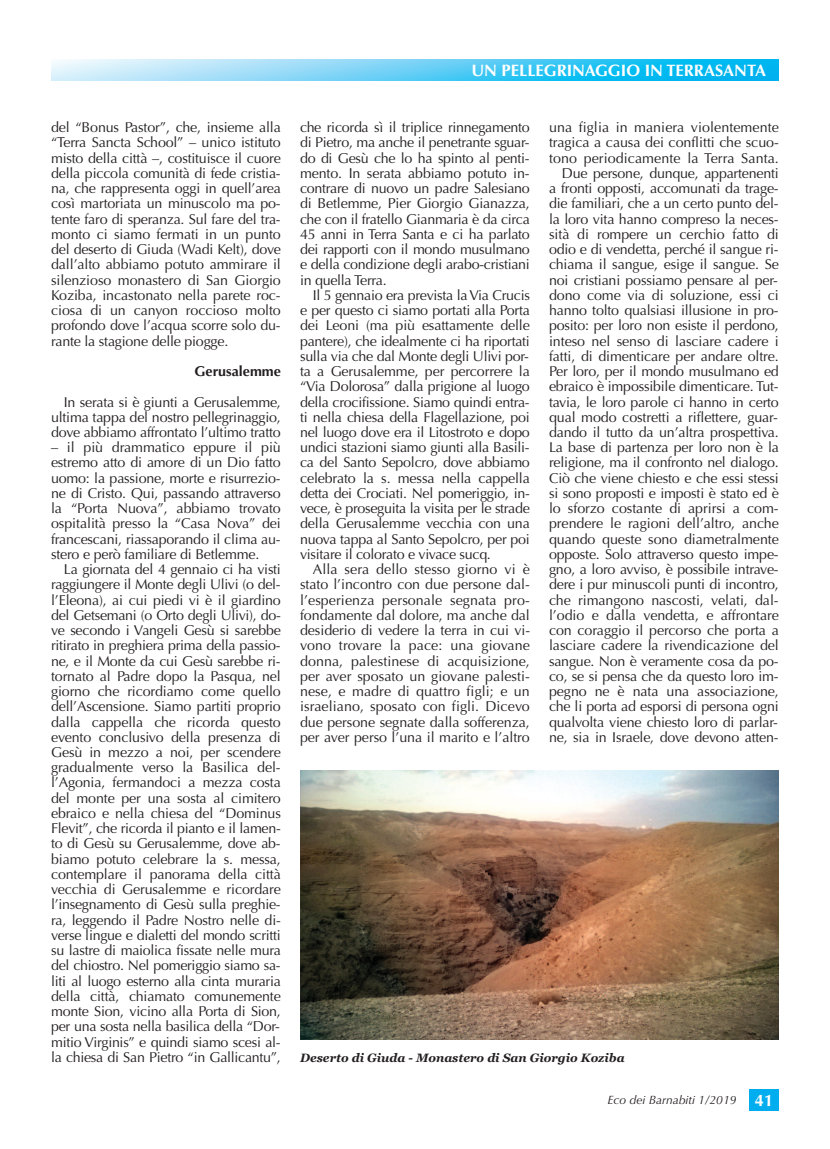
<style>
.page{position:relative;width:830px;height:1149px;background:#fff}
.page>*{position:absolute;margin:0;border:0;box-sizing:border-box;transform-origin:0 0}
.t1{font:700 16.5px "Optima";color:#fff}
.t2{font:14.25px/15.1px "Optima";letter-spacing:-.015em;color:#231f20;text-align:justify}
.t3{font:700 14.25px "Optima";color:#231f20}
.t4{font:italic 700 12px "Georgia";color:#231f20}
.t5{font:italic 12px "Optima";color:#231f20}
.s1{font-weight:700;font-style:normal;font-size:16.5px;color:#fff}
</style>
<div class="page">
<svg style="left:51px;top:60px;width:727px;height:21px;background:#65d0f5"></svg>
<div style="left:748px;top:1089px;width:30px;height:21px;background:#00aeef"></div>
<img style="left:300px;top:770px;width:478px;height:269px">
<p class="t2" style="left:51px;top:120px;width:231px">del “Bonus Pastor”, che, insieme alla “Terra Sancta School” – unico istituto misto della città –, costituisce il cuore della piccola comunità di fede cristia&shy;na, che rappresenta oggi in quell’area così martoriata un minuscolo ma po&shy;tente faro di speranza. Sul fare del tra&shy;monto ci siamo fermati in un punto del deserto di Giuda (Wadi Kelt), dove dall’alto abbiamo potuto ammirare il silenzioso monastero di San Giorgio Koziba, incastonato nella parete roc&shy;ciosa di un canyon roccioso molto profondo dove l’acqua scorre solo du&shy;rante la stagione delle piogge.</p>
<p class="t3" style="left:194px;top:363px;width:88px">Gerusalemme</p>
<p class="t2" style="left:51px;top:394px;width:231px;text-indent:13px">In serata si è giunti a Gerusalemme, ultima tappa del nostro pellegrinaggio, dove abbiamo affrontato l’ultimo tratto</p>
<p class="t2" style="left:51px;top:440px;width:231px">– il più drammatico eppure il più estremo atto di amore di un Dio fatto uomo: la passione, morte e risurrezio&shy;ne di Cristo. Qui, passando attraverso la “Porta Nuova”, abbiamo trovato ospitalità presso la “Casa Nova” dei francescani, riassaporando il clima au&shy;stero e però familiare di Betlemme.</p>
<p class="t2" style="left:51px;top:561px;width:231px;text-indent:13px">La giornata del 4 gennaio ci ha visti raggiungere il Monte degli Ulivi (o del&shy;l’Eleona), ai cui piedi vi è il giardino del Getsemani (o Orto degli Ulivi), do&shy;ve secondo i Vangeli Gesù si sarebbe ritirato in preghiera prima della passio&shy;ne, e il Monte da cui Gesù sarebbe ri&shy;tornato al Padre dopo la Pasqua, nel giorno che ricordiamo come quello dell’Ascensione. Siamo partiti proprio dalla cappella che ricorda questo evento conclusivo della presenza di Gesù in mezzo a noi, per scendere gradualmente verso la Basilica del&shy;l’Agonia, fermandoci a mezza costa del monte per una sosta al cimitero ebraico e nella chiesa del “Dominus Flevit”, che ricorda il pianto e il lamen&shy;to di Gesù su Gerusalemme, dove ab&shy;biamo potuto celebrare la s. messa, contemplare il panorama della città vecchia di Gerusalemme e ricordare l’insegnamento di Gesù sulla preghie&shy;ra, leggendo il Padre Nostro nelle di&shy;verse lingue e dialetti del mondo scritti su lastre di maiolica fissate nelle mura del chiostro. Nel pomeriggio siamo sa&shy;liti al luogo esterno alla cinta muraria della città, chiamato comunemente monte Sion, vicino alla Porta di Sion, per una sosta nella basilica della “Dor&shy;mitio Virginis” e quindi siamo scesi al&shy;la chiesa di San Pietro “in Gallicantu”,</p>
<p class="t1" style="left:471px;top:61px;width:296px">UN PELLEGRINAGGIO IN TERRASANTA</p>
<p class="t2" style="left:300px;top:120px;width:231px">che ricorda sì il triplice rinnegamento di Pietro, ma anche il penetrante sguar&shy;do di Gesù che lo ha spinto al penti&shy;mento. In serata abbiamo potuto in&shy;contrare di nuovo un padre Salesiano di Betlemme, Pier Giorgio Gianazza, che con il fratello Gianmaria è da circa 45 anni in Terra Santa e ci ha parlato dei rapporti con il mondo musulmano e della condizione degli arabo-cristiani in quella Terra.</p>
<p class="t2" style="left:300px;top:287px;width:231px;text-indent:13px">Il 5 gennaio era prevista la Via Crucis e per questo ci siamo portati alla Porta dei Leoni (ma più esattamente delle pantere), che idealmente ci ha riportati sulla via che dal Monte degli Ulivi por&shy;ta a Gerusalemme, per percorrere la “Via Dolorosa” dalla prigione al luogo della crocifissione. Siamo quindi entra&shy;ti nella chiesa della Flagellazione, poi nel luogo dove era il Litostroto e dopo undici stazioni siamo giunti alla Basili&shy;ca del Santo Sepolcro, dove abbiamo celebrato la s. messa nella cappella detta dei Crociati. Nel pomeriggio, in&shy;vece, è proseguita la visita per le strade della Gerusalemme vecchia con una nuova tappa al Santo Sepolcro, per poi visitare il colorato e vivace sucq.</p>
<p class="t2" style="left:300px;top:561px;width:231px;text-indent:13px">Alla sera dello stesso giorno vi è stato l’incontro con due persone dal&shy;l’esperienza personale segnata pro&shy;fondamente dal dolore, ma anche dal desiderio di vedere la terra in cui vi&shy;vono trovare la pace: una giovane donna, palestinese di acquisizione, per aver sposato un giovane palesti&shy;nese, e madre di quattro figli; e un israeliano, sposato con figli. Dicevo due persone segnate dalla sofferenza, per aver perso l’una il marito e l’altro</p>
<p class="t2" style="left:548px;top:120px;width:231px;text-align:right">una figlia in maniera violentemente tragica a causa dei conflitti che scuo&shy;tono periodicamente la Terra Santa.<br>Due persone, dunque, appartenenti<br>a fronti opposti, accomunati da trage&shy;die familiari, che a un certo punto del&shy;la loro vita hanno compreso la neces&shy;sità di rompere un cerchio fatto di odio e di vendetta, perché il sangue ri&shy;chiama il sangue, esige il sangue. Se noi cristiani possiamo pensare al per&shy;dono come via di soluzione, essi ci hanno tolto qualsiasi illusione in pro&shy;posito: per loro non esiste il perdono, inteso nel senso di lasciare cadere i fatti, di dimenticare per andare oltre.<br>Per loro, per il mondo musulmano ed ebraico è impossibile dimenticare. Tut&shy;tavia, le loro parole ci hanno in certo qual modo costretti a riflettere, guar&shy;dando il tutto da un’altra prospettiva.<br>La base di partenza per loro non è la religione, ma il confronto nel dialogo.<br>Ciò che viene chiesto e che essi stessi si sono proposti e imposti è stato ed è lo sforzo costante di aprirsi a com&shy;prendere le ragioni dell’altro, anche quando queste sono diametralmente opposte. Solo attraverso questo impe&shy;gno, a loro avviso, è possibile intrave&shy;dere i pur minuscoli punti di incontro, che rimangono nascosti, velati, dal&shy;l’odio e dalla vendetta, e affrontare con coraggio il percorso che porta a lasciare cadere la rivendicazione del sangue. Non è veramente cosa da po&shy;co, se si pensa che da questo loro im&shy;pegno ne è nata una associazione, che li porta ad esporsi di persona ogni qualvolta viene chiesto loro di parlar&shy;ne, sia in Israele, dove devono atten-</p>
<p class="t4" style="left:300px;top:1050px;width:326px">Deserto di Giuda - Monastero di San Giorgio Koziba</p>
<p class="t5" style="left:607px;top:1092px;width:167px">Eco dei Barnabiti 1/2019 <span class="s1">41</span></p>
</div>
